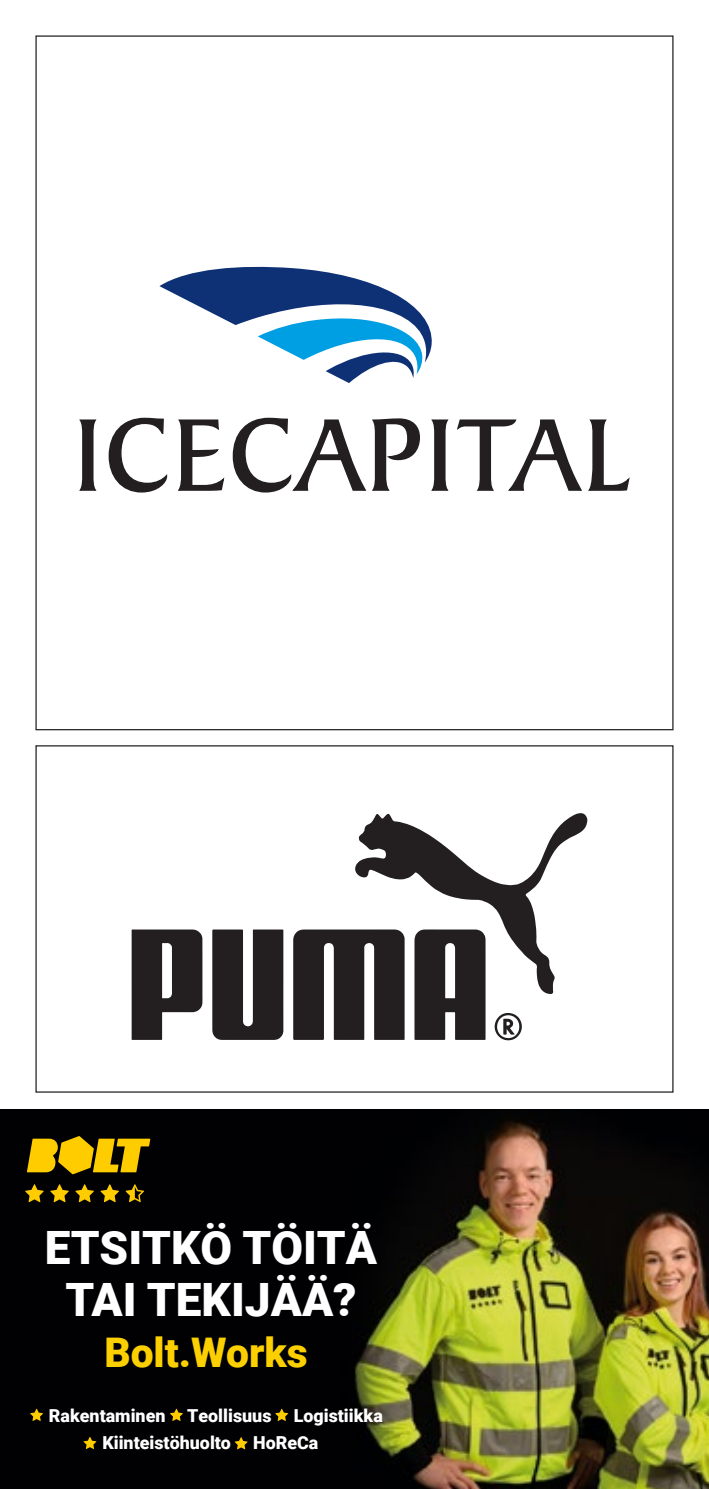
<style>
.page{position:relative;width:709px;height:1489px;background:#fff}
.page>*{position:absolute;margin:0;border:0;box-sizing:border-box;transform-origin:0 0}
.t1{font:900 46px/51px "Roboto";color:#fff;text-align:center}
.t2{font:900 40.75px "Roboto";color:#fccf00}
.t3{font:900 17.75px "Roboto";color:#fff}
</style>
<div class="page">
<svg style="left:212px;top:929px;width:71px;height:110px;background:#403c3d"></svg>
<svg style="left:131px;top:929px;width:71px;height:110px"></svg>
<svg style="left:293px;top:813px;width:294px;height:227px"></svg>
<svg style="left:79px;top:419px;width:18px;height:72px"></svg>
<svg style="left:108px;top:417px;width:60px;height:76px"></svg>
<svg style="left:177px;top:419px;width:48px;height:72px"></svg>
<svg style="left:232px;top:417px;width:188px;height:76px"></svg>
<svg style="left:431px;top:419px;width:199px;height:72px"></svg>
<svg style="left:159px;top:266px;width:273px;height:117px"></svg>
<img style="left:0;top:1109px;width:709px;height:379px">
<svg style="left:27px;top:1135px;width:123px;height:39px;background:#a48301"></svg>
<svg style="left:101px;top:1184px;width:18px;height:18px"></svg>
<svg style="left:50px;top:1184px;width:19px;height:18px"></svg>
<svg style="left:126px;top:1184px;width:18px;height:17px"></svg>
<svg style="left:75px;top:1184px;width:19px;height:18px"></svg>
<svg style="left:25px;top:1184px;width:19px;height:18px"></svg>
<svg style="left:235px;top:1436px;width:12px;height:13px"></svg>
<svg style="left:84px;top:1436px;width:12px;height:12px"></svg>
<svg style="left:170px;top:1408px;width:13px;height:12px"></svg>
<svg style="left:275px;top:1408px;width:13px;height:12px"></svg>
<svg style="left:30px;top:1408px;width:13px;height:12px"></svg>
<p class="t1" style="left:45px;top:1220px;width:334px">ETSITKÖ TÖITÄ<br>TAI TEKIJÄÄ?</p>
<p class="t2" style="left:104px;top:1323px;width:205px">Bolt.Works</p>
<p class="t3" style="left:49px;top:1403px;width:335px">Rakentaminen Teollisuus Logistiikka</p>
<p class="t3" style="left:102px;top:1429px;width:217px">Kiinteistöhuolto HoReCa</p>
</div>
